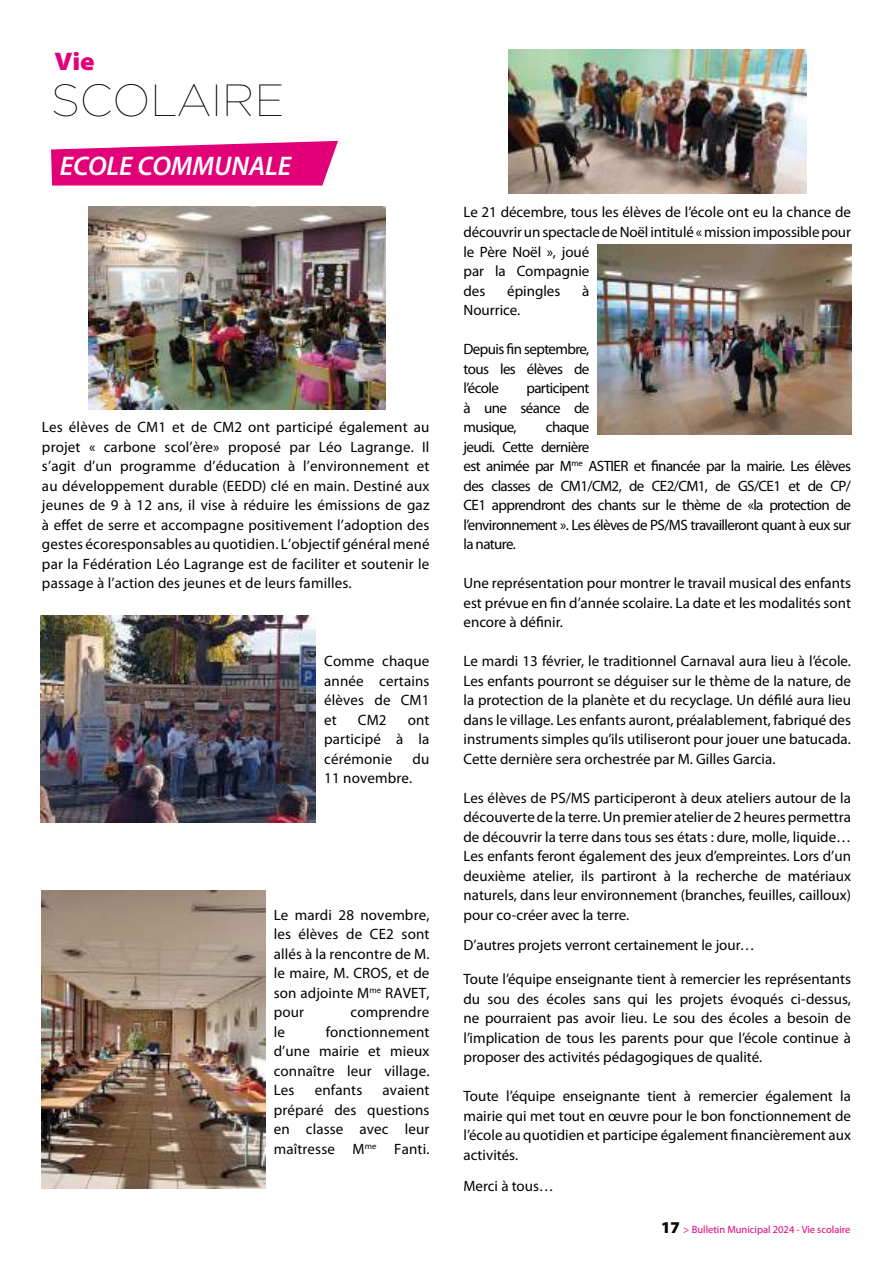
<style>
.page{position:relative;width:893px;height:1263px;background:#fff}
.page>*{position:absolute;margin:0;border:0;box-sizing:border-box;transform-origin:0 0}
.t1{font:100 45px "Gotham";color:#000}
.t2{font:italic 600 27px "Myriad Pro";color:#fff}
.t3{font:900 25.5px "Myriad Pro";color:#e20079;scale:1.06 1}
.t4{font:15px/19.5px "Myriad Pro";color:#000;text-align:justify}
.t5{font:15px/19.5px "Myriad Pro";letter-spacing:-.04em;color:#000}
.t6{font:10.5px "Myriad Pro";color:#e20079}
.s1{font-weight:900;font-size:16.5px;color:#000}
</style>
<div class="page">
<svg style="left:51px;top:141px;width:287px;height:45px;background:#e5218a"></svg>
<img style="left:88px;top:206px;width:298px;height:203px">
<img style="left:40px;top:615px;width:276px;height:207px">
<img style="left:42px;top:890px;width:223px;height:298px">
<img style="left:508px;top:49px;width:298px;height:144px">
<img style="left:598px;top:244px;width:253px;height:190px">
<h3 class="t3" style="left:54px;top:45px;width:40px">Vie</h3>
<h1 class="t1" style="left:51px;top:76px;width:235px">SCOLAIRE</h1>
<h2 class="t2" style="left:60px;top:149px;width:233px">ECOLE COMMUNALE</h2>
<p class="t4" style="left:42px;top:417px;width:389px">Les élèves de CM1 et de CM2 ont participé également au projet « carbone scol’ère» proposé par Léo Lagrange. Il s’agit d’un programme d’éducation à l’environnement et au développement durable (EEDD) clé en main. Destiné aux jeunes de 9 à 12 ans, il vise à réduire les émissions de gaz à effet de serre et accompagne positivement l’adoption des gestes écoresponsables au quotidien. L’objectif général mené par la Fédération Léo Lagrange est de faciliter et soutenir le passage à l’action des jeunes et de leurs familles.</p>
<p class="t4" style="left:324px;top:651px;width:107px">Comme chaque année certains élèves de CM1 et</p>
<p class="t4" style="left:358px;top:709px;width:30px">CM2</p>
<p class="t4" style="left:324px;top:709px;width:107px;text-indent:83px">ont participé à la cérémonie</p>
<p class="t4" style="left:413px;top:748px;width:18px">du</p>
<p class="t4" style="left:324px;top:768px;width:90px">11 novembre.</p>
<p class="t4" style="left:274px;top:904px;width:157px">Le mardi 28 novembre, les élèves de CE2 sont allés à la rencontre de M. le maire, M. CROS, et de son adjointe M<sup>me</sup> RAVET, pour</p>
<p class="t4" style="left:350px;top:1002px;width:80px">comprendre</p>
<p class="t4" style="left:274px;top:1021px;width:157px;text-indent:52px">fonctionnement d’une mairie et mieux connaître leur village.<br>Les</p>
<p class="t4" style="left:274px;top:1021px;width:13px">le</p>
<p class="t4" style="left:315px;top:1080px;width:49px">enfants</p>
<p class="t4" style="left:274px;top:1080px;width:157px;text-indent:109px">avaient préparé des questions en classe avec leur maîtresse M<sup>me</sup> Fanti.</p>
<p class="t4" style="left:463px;top:202px;width:389px;text-align:left">Le 21 décembre, tous les élèves de l’école ont eu la chance de découvrir un spectacle de Noël intitulé « mission impossible pour le Père Noël », joué<br>par la Compagnie<br>des</p>
<p class="t4" style="left:507px;top:280px;width:55px">épingles</p>
<p class="t4" style="left:582px;top:280px;width:9px">à</p>
<p class="t4" style="left:463px;top:300px;width:58px">Nourrice.</p>
<p class="t4" style="left:463px;top:339px;width:127px">Depuis fin septembre, tous les élèves de l’école</p>
<p class="t4" style="left:463px;top:378px;width:127px;text-indent:63px">participent à une séance de musique,</p>
<p class="t5" style="left:463px;top:417px;width:389px;text-indent:82px">chaque<br>jeudi. Cette dernière<br>est animée par M<sup>me</sup> ASTIER et financée par la mairie. Les élèves des classes de CM1/CM2, de CE2/CM1, de GS/CE1 et de CP/ CE1 apprendront des chants sur le thème de «la protection de l’environnement ». Les élèves de PS/MS travailleront quant à eux sur la nature.</p>
<p class="t4" style="left:463px;top:573px;width:389px">Une représentation pour montrer le travail musical des enfants est prévue en fin d’année scolaire. La date et les modalités sont encore à définir.</p>
<p class="t4" style="left:463px;top:651px;width:389px">Le mardi 13 février, le traditionnel Carnaval aura lieu à l’école.<br>Les enfants pourront se déguiser sur le thème de la nature, de la protection de la planète et du recyclage. Un défilé aura lieu dans le village. Les enfants auront, préalablement, fabriqué des instruments simples qu’ils utiliseront pour jouer une batucada.<br>Cette dernière sera orchestrée par M. Gilles Garcia.</p>
<p class="t4" style="left:463px;top:787px;width:389px">Les élèves de PS/MS participeront à deux ateliers autour de la découverte de la terre. Un premier atelier de 2 heures permettra de découvrir la terre dans tous ses états : dure, molle, liquide… Les enfants feront également des jeux d’empreintes. Lors d’un deuxième atelier, ils partiront à la recherche de matériaux naturels, dans leur environnement (branches, feuilles, cailloux) pour co-créer avec la terre.</p>
<p class="t4" style="left:463px;top:934px;width:293px">D’autres projets verront certainement le jour…</p>
<p class="t4" style="left:463px;top:969px;width:389px">Toute l’équipe enseignante tient à remercier les représentants du sou des écoles sans qui les projets évoqués ci-dessus, ne pourraient pas avoir lieu. Le sou des écoles a besoin de l’implication de tous les parents pour que l’école continue à proposer des activités pédagogiques de qualité.</p>
<p class="t4" style="left:463px;top:1086px;width:389px">Toute l’équipe enseignante tient à remercier également la mairie qui met tout en œuvre pour le bon fonctionnement de l’école au quotidien et participe également financièrement aux activités.</p>
<p class="t4" style="left:463px;top:1176px;width:92px">Merci à tous…</p>
<p class="t6" style="left:661px;top:1223px;width:191px"><span class="s1">17</span> &gt; Bulletin Municipal 2024 - Vie scolaire</p>
</div>
